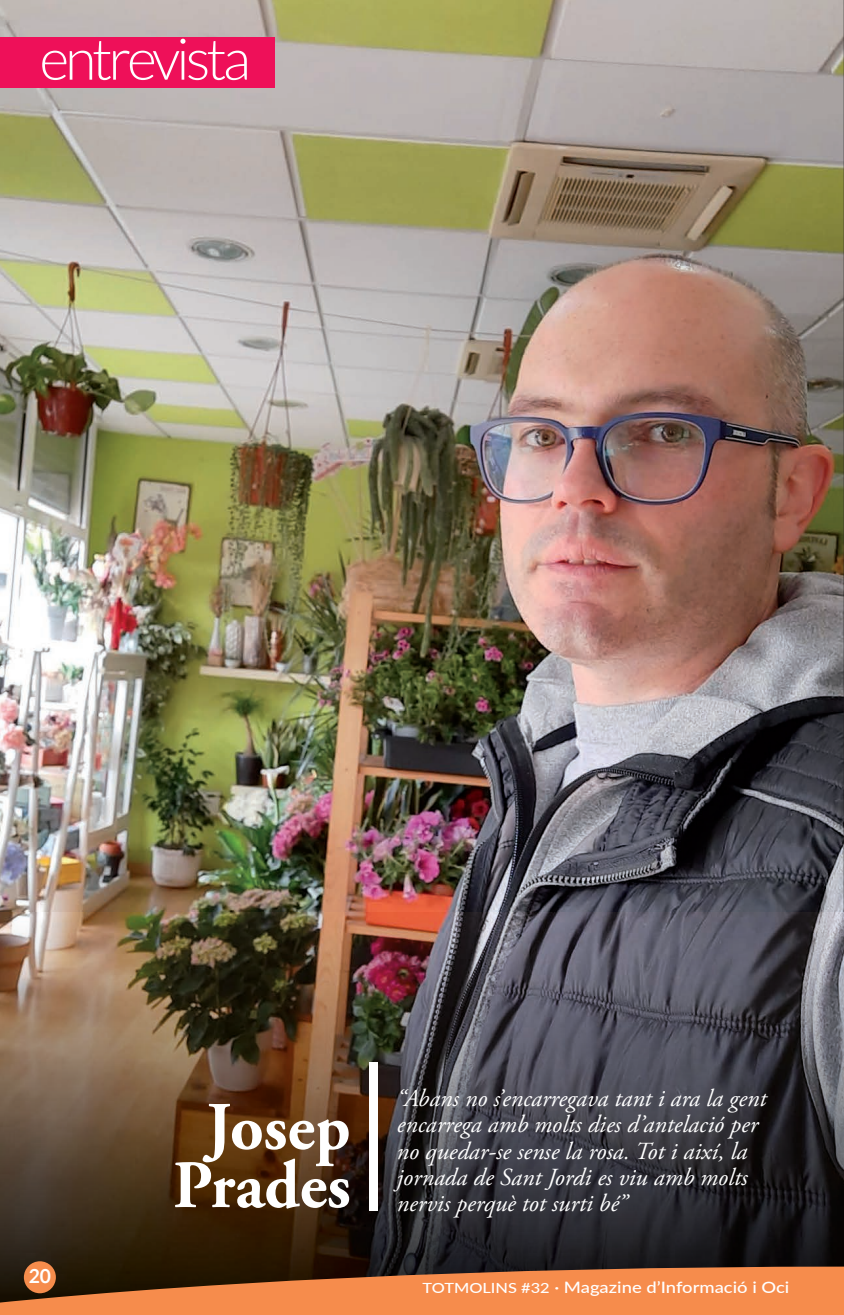
<style>
.page{position:relative;width:844px;height:1315px;background:#fff}
.page>*{position:absolute;margin:0;border:0;box-sizing:border-box;transform-origin:0 0}
.t1{font:700 67.73px/58.3px "Adobe Garamond Pro";color:#fff;text-align:center}
.t2{font:300 57.4px "Lato";letter-spacing:-.07em;color:#fff}
.t3{font:italic 24.5px/26.2px "Adobe Garamond Pro";color:#fff}
.t4{font:700 19.25px "Lato";color:#fff}
.t5{font:500 15.75px "Lato";color:#fff;scale:1.17 1}
.s1{font-size:14px}
</style>
<div class="page">
<img style="left:0;top:0;width:843px;height:913px">
<img style="left:0;top:913px;width:843px;height:353px">
<div style="left:369px;top:1062px;width:9px;height:149px;background:#fff"></div>
<div style="left:0;top:37px;width:275px;height:50px;background:#ee1059"></div>
<svg style="left:0;top:1266px;width:843px;height:49px;background:#c4703c"></svg>
<div style="left:24px;top:1261px;width:32px;height:32px;background:#f68c4c;border-radius:50%"></div>
<h2 class="t2" style="left:40px;top:28px;width:212px">entrevista</h2>
<p class="t4" style="left:29px;top:1265px;width:24px">20</p>
<h1 class="t1" style="left:173px;top:1099px;width:179px">Josep<br>Prades</h1>
<p class="t3" style="left:397px;top:1086px;width:371px">“Abans no s’encarregava tant i ara la gent encarrega amb molts dies d’antelació per no quedar-se sense la rosa. Tot i així, la jornada de Sant Jordi es viu amb molts nervis perquè tot surti bé”</p>
<p class="t5" style="left:422px;top:1275px;width:315px"><span class="s1">TOTMOLINS #32</span> · Magazine d’Informació i Oci</p>
</div>
